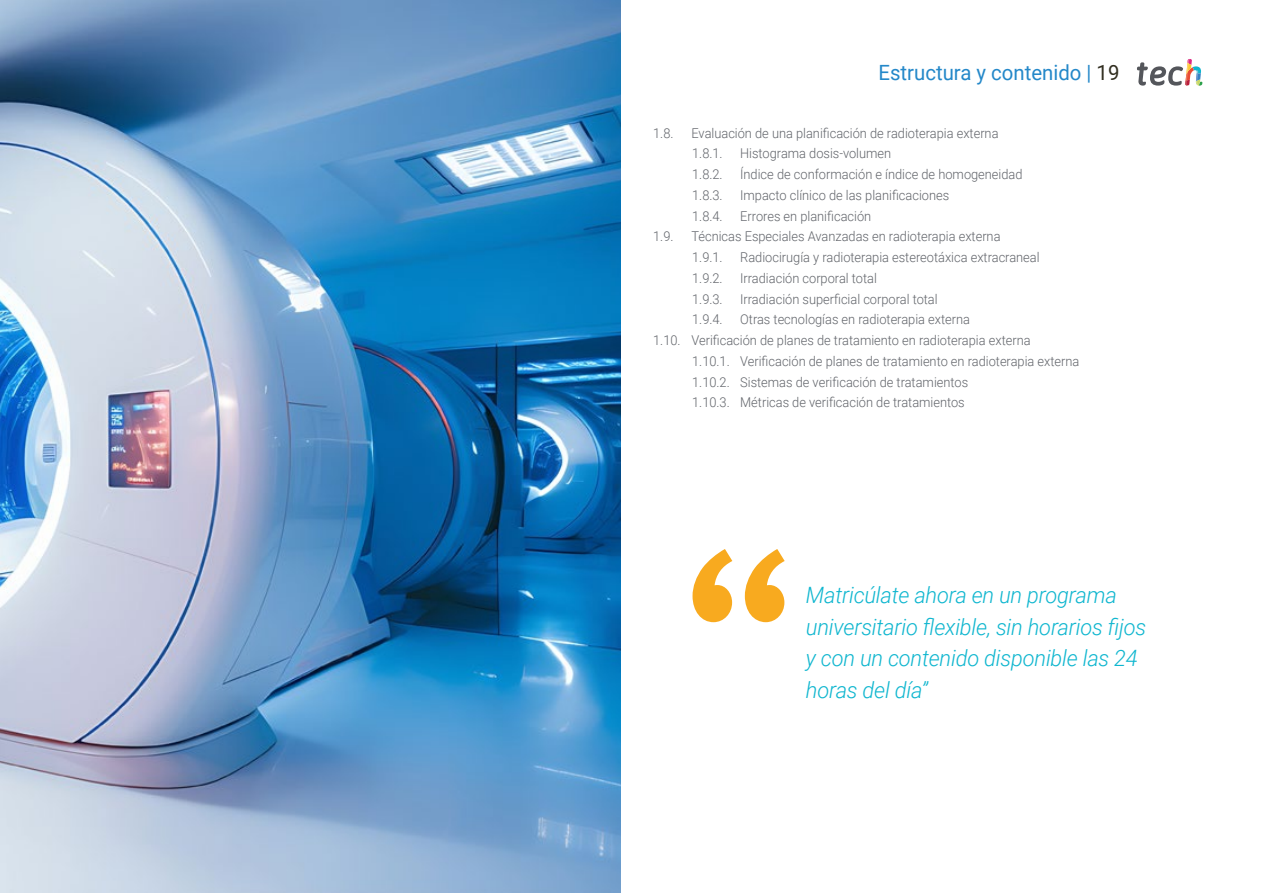
<style>
.page{position:relative;width:1263px;height:893px;background:#fff}
.page>*{position:absolute;margin:0;border:0;box-sizing:border-box;transform-origin:0 0}
.t1{font:italic 300 22.5px/31.5px "Roboto";letter-spacing:-.01em;color:#0fb6cf}
.t2{font:21px "Roboto";color:#2488c9}
.t3{font:300 13.5px/20.7px "Roboto";color:#61646a;scale:.95 1}
.s1{color:#312e20}
</style>
<div class="page">
<img style="left:0;top:0;width:621px;height:893px">
<svg style="left:692px;top:549px;width:93px;height:73px"></svg>
<svg style="left:1137px;top:59px;width:65px;height:27px"></svg>
<h2 class="t2" style="left:878px;top:57px;width:242px">Estructura y contenido | <span class="s1">19</span></h2>
<p class="t3" style="left:653px;top:122px;width:23px">1.8.</p>
<p class="t3" style="left:691px;top:122px;width:325px">Evaluación de una planificación de radioterapia externa<br>1.8.1.</p>
<p class="t3" style="left:740px;top:143px;width:161px">Histograma dosis-volumen</p>
<p class="t3" style="left:692px;top:164px;width:34px">1.8.2.</p>
<p class="t3" style="left:740px;top:164px;width:299px">Índice de conformación e índice de homogeneidad</p>
<p class="t3" style="left:692px;top:184px;width:34px">1.8.3.</p>
<p class="t3" style="left:740px;top:184px;width:221px">Impacto clínico de las planificaciones</p>
<p class="t3" style="left:692px;top:205px;width:34px">1.8.4.</p>
<p class="t3" style="left:740px;top:205px;width:139px">Errores en planificación</p>
<p class="t3" style="left:653px;top:226px;width:23px">1.9.</p>
<p class="t3" style="left:691px;top:226px;width:327px">Técnicas Especiales Avanzadas en radioterapia externa<br>1.9.1.</p>
<p class="t3" style="left:740px;top:247px;width:317px">Radiocirugía y radioterapia estereotáxica extracraneal</p>
<p class="t3" style="left:692px;top:267px;width:34px">1.9.2.</p>
<p class="t3" style="left:740px;top:267px;width:145px">Irradiación corporal total</p>
<p class="t3" style="left:692px;top:288px;width:34px">1.9.3.</p>
<p class="t3" style="left:740px;top:288px;width:209px">Irradiación superficial corporal total</p>
<p class="t3" style="left:692px;top:309px;width:34px">1.9.4.</p>
<p class="t3" style="left:740px;top:309px;width:243px">Otras tecnologías en radioterapia externa</p>
<p class="t3" style="left:653px;top:330px;width:399px">1.10. Verificación de planes de tratamiento en radioterapia externa</p>
<p class="t3" style="left:692px;top:350px;width:409px">1.10.1. Verificación de planes de tratamiento en radioterapia externa</p>
<p class="t3" style="left:692px;top:371px;width:292px">1.10.2. Sistemas de verificación de tratamientos</p>
<p class="t3" style="left:692px;top:392px;width:288px">1.10.3. Métricas de verificación de tratamientos</p>
<h1 class="t1" style="left:806px;top:579px;width:342px">Matricúlate ahora en un programa universitario flexible, sin horarios fijos y con un contenido disponible las 24 horas del día”</h1>
</div>
